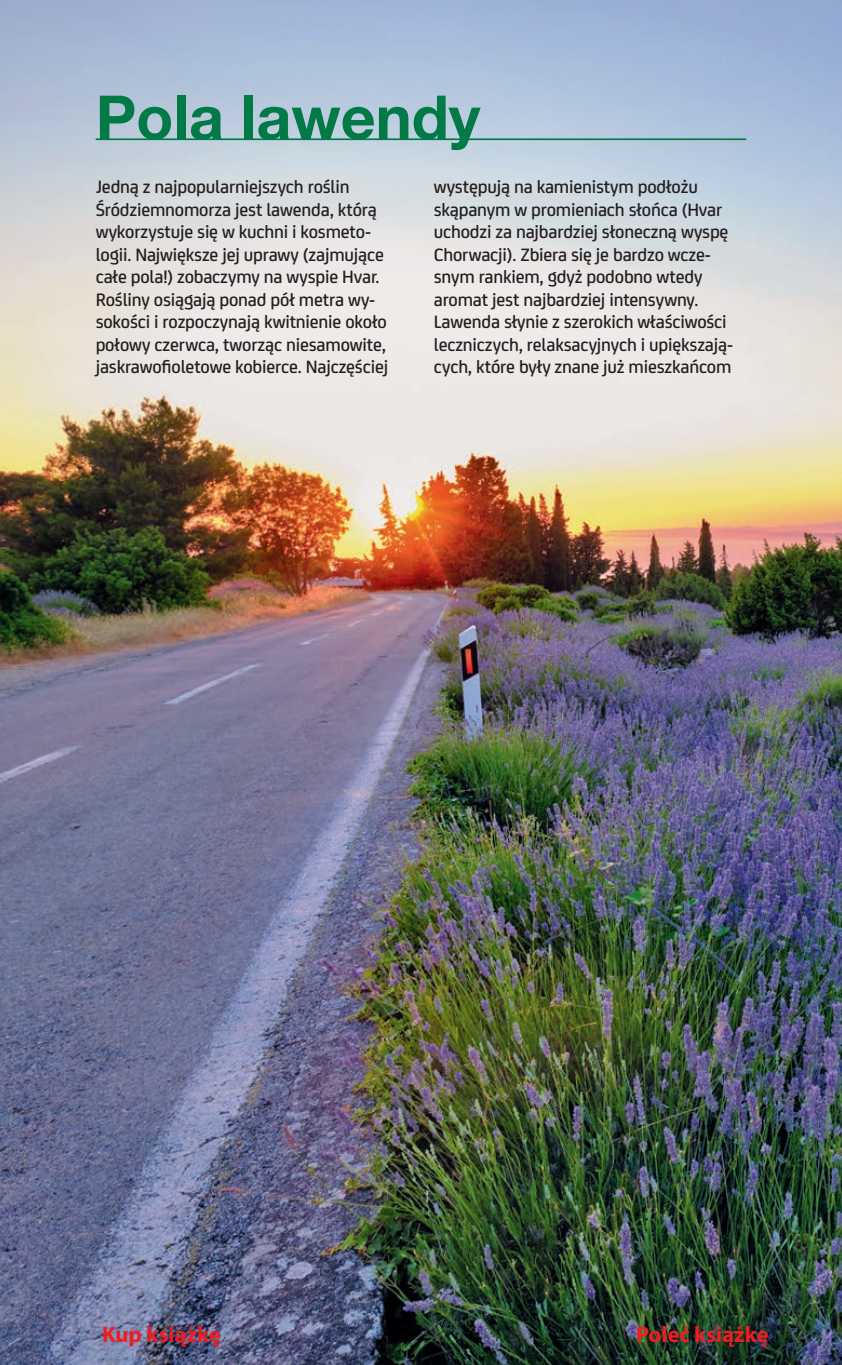
<style>
.page{position:relative;width:842px;height:1365px;background:#fff}
.page>*{position:absolute;margin:0;border:0;box-sizing:border-box;transform-origin:0 0}
.t1{font:700 60.75px "Helvetica Neue LT Pro";color:#017a47}
.t2{font:700 22.5px "Myriad Pro";color:#ee1d23}
.t3{font:500 19.12px/22.5px "FS Joey";letter-spacing:-.01em;color:#231f20}
</style>
<div class="page">
<img style="left:0;top:0;width:842px;height:1365px">
<hr style="left:96px;top:138px;width:650px;height:2px;background:#017a47">
<h1 class="t1" style="left:96px;top:80px;width:386px">Pola lawendy</h1>
<p class="t3" style="left:96px;top:174px;width:294px">Jedną z najpopularniejszych roślin Śródziemnomorza jest lawenda, którą wykorzystuje się w kuchni i kosmeto&shy;logii. Największe jej uprawy (zajmujące całe pola!) zobaczymy na wyspie Hvar.<br>Rośliny osiągają ponad pół metra wy&shy;sokości i rozpoczynają kwitnienie około połowy czerwca, tworząc niesamowite, jaskrawofioletowe kobierce. Najczęściej</p>
<p class="t3" style="left:434px;top:174px;width:301px">występują na kamienistym podłożu skąpanym w promieniach słońca (Hvar uchodzi za najbardziej słoneczną wyspę Chorwacji). Zbiera się je bardzo wcze&shy;snym rankiem, gdyż podobno wtedy aromat jest najbardziej intensywny.<br>Lawenda słynie z szerokich właściwości leczniczych, relaksacyjnych i upiększają&shy;cych, które były znane już mieszkańcom</p>
<p class="t2" style="left:102px;top:1320px;width:120px">Kup książkę</p>
<p class="t2" style="left:636px;top:1320px;width:134px">Poleć książkę</p>
</div>
